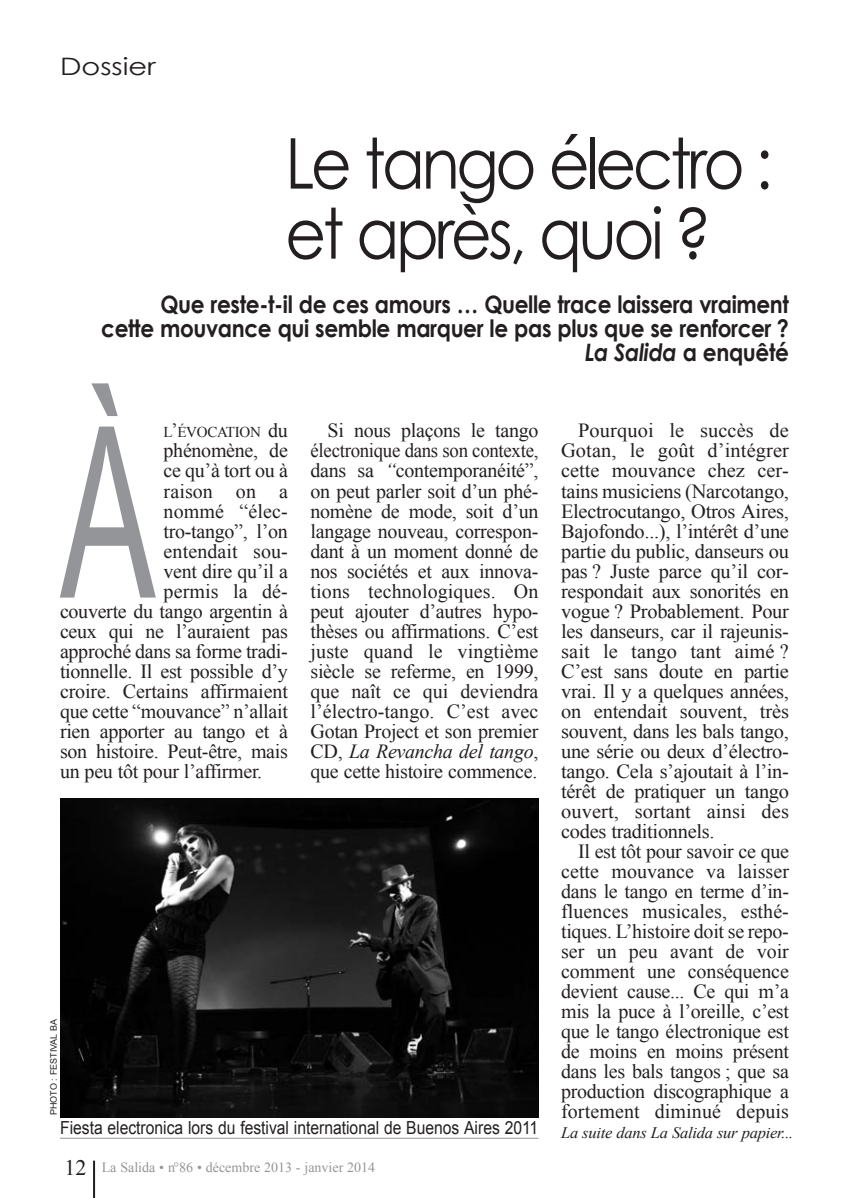
<style>
.page{position:relative;width:849px;height:1198px;background:#fff}
.page>*{position:absolute;margin:0;border:0;box-sizing:border-box;transform-origin:0 0}
.t1{font:238.8px "Arial";color:#939598;scale:.6 1}
.t2{font:70px/70px "Century Gothic";letter-spacing:-.055em;color:#231f20;scale:.9 1}
.t3{font:700 24px/24px "Century Gothic";letter-spacing:-.015em;color:#231f20;text-align:right;scale:.9 1}
.t4{font:24px "Century Gothic";color:#231f20;scale:1.2 1}
.t5{font:20px/20px "Times New Roman";letter-spacing:-.015em;color:#231f20;text-align:justify}
.t6{font:20px "Times New Roman";letter-spacing:.005em;color:#231f20}
.t7{font:18px "Arial";color:#231f20;scale:.87 1}
.t8{font:italic 16px "Times New Roman";letter-spacing:-.015em;color:#231f20}
.t9{font:15px "Times New Roman";letter-spacing:-.02em;color:#231f20}
.t10{font:14px "Times New Roman";color:#939598}
.t11{font:9px "Arial";color:#231f20}
.s1{font-style:italic}
.s2{font-size:20px}
.s3{font-size:22px;color:#231f20}
</style>
<div class="page">
<hr style="left:93px;top:1160px;width:2px;height:37px;background:#231f20">
<img style="left:60px;top:798px;width:478px;height:318px">
<hr style="left:60px;top:1137px;width:478px;height:1px;background:#939598">
<p class="t4" style="left:60px;top:51px;width:81px">Dossier</p>
<h2 class="t2" style="left:285px;top:126px;width:543px">Le tango électro : et après, quoi ?</h2>
<p class="t3" style="left:101px;top:291px;width:765px">Que reste-t-il de ces amours … Quelle trace laissera vraiment<br>cette mouvance qui semble marquer le pas plus que se renforcer ?<br><span class="s1">La Salida</span> a enquêté</p>
<h1 class="t1" style="left:60px;top:381px;width:161px">À</h1>
<p class="t9" style="left:163px;top:424px;width:126px">L<span class="s2">’</span>ÉVOCATION <span class="s2">du</span></p>
<p class="t5" style="left:163px;top:440px;width:126px">phénomène, de</p>
<p class="t5" style="left:163px;top:460px;width:126px">ce qu’à tort ou à</p>
<p class="t6" style="left:163px;top:479px;width:126px">raison on a</p>
<p class="t6" style="left:163px;top:499px;width:126px">nommé “élec-</p>
<p class="t5" style="left:163px;top:520px;width:126px">tro-tango”, l’on</p>
<p class="t6" style="left:163px;top:539px;width:126px">entendait sou-</p>
<p class="t5" style="left:163px;top:560px;width:126px">vent dire qu’il a</p>
<p class="t6" style="left:163px;top:579px;width:126px">permis la dé -</p>
<p class="t5" style="left:60px;top:600px;width:229px">couverte du tango argentin à</p>
<p class="t5" style="left:60px;top:620px;width:229px">ceux qui ne l’auraient pas</p>
<p class="t5" style="left:60px;top:640px;width:229px">approché dans sa forme tradi-</p>
<p class="t5" style="left:60px;top:660px;width:229px">tionnelle. Il est possible d’y</p>
<p class="t5" style="left:60px;top:680px;width:229px">croire. Certains affirmaient</p>
<p class="t5" style="left:60px;top:700px;width:229px">que cette “mouvance” n’allait</p>
<p class="t5" style="left:60px;top:720px;width:229px">rien apporter au tango et à</p>
<p class="t5" style="left:60px;top:740px;width:229px">son histoire. Peut-être, mais</p>
<p class="t5" style="left:60px;top:760px;width:204px">un peu tôt pour l’affirmer.</p>
<p class="t5" style="left:310px;top:420px;width:229px;text-indent:17px">Si nous plaçons le tango électronique dans son contexte, dans sa <span class="s1">“</span>contemporanéité”, on peut parler soit d’un phé&shy;nomène de mode, soit d’un langage nouveau, correspon&shy;dant à un moment donné de nos sociétés et aux innova&shy;tions technologiques. On peut ajouter d’autres hypo&shy;thèses ou affirmations. C’est juste quand le vingtième siècle se referme, en 1999, que naît ce qui deviendra l’électro-tango. C’est avec Gotan Project et son premier CD, <span class="s1">La Revancha del tango</span>, que cette histoire commence.</p>
<p class="t11" style="left:49px;top:1114px;width:98px;rotate:-90deg">PHOTO : FESTIVAL BA</p>
<p class="t7" style="left:60px;top:1117px;width:551px">Fiesta electronica lors du festival international de Buenos Aires 2011</p>
<p class="t10" style="left:64px;top:1159px;width:312px"><span class="s3">12</span> La Salida • n°86 • décembre 2013 - janvier 2014</p>
<p class="t5" style="left:561px;top:420px;width:229px;text-indent:17px">Pourquoi le succès de Gotan, le goût d’intégrer cette mouvance chez cer&shy;tains musiciens (Narcotango, Electrocutango, Otros Aires, Bajofondo...), l’intérêt d’une partie du public, danseurs ou pas ? Juste parce qu’il cor&shy;respondait aux sonorités en vogue ? Probablement. Pour les danseurs, car il rajeunis&shy;sait le tango tant aimé ?<br>C’est sans doute en partie vrai. Il y a quelques années, on entendait souvent, très souvent, dans les bals tango, une série ou deux d’électro&shy;tango. Cela s’ajoutait à l’in&shy;térêt de pratiquer un tango ouvert, sortant ainsi des codes traditionnels.</p>
<p class="t5" style="left:561px;top:840px;width:229px;text-indent:17px">Il est tôt pour savoir ce que cette mouvance va laisser dans le tango en terme d’in&shy;fluences musicales, esthé&shy;tiques. L’histoire doit se repo&shy;ser un peu avant de voir comment une conséquence devient cause... Ce qui m’a mis la puce à l’oreille, c’est que le tango électronique est de moins en moins présent dans les bals tangos ; que sa production discographique a fortement diminué depuis</p>
<p class="t8" style="left:561px;top:1123px;width:234px">La suite dans La Salida sur papier...</p>
</div>
